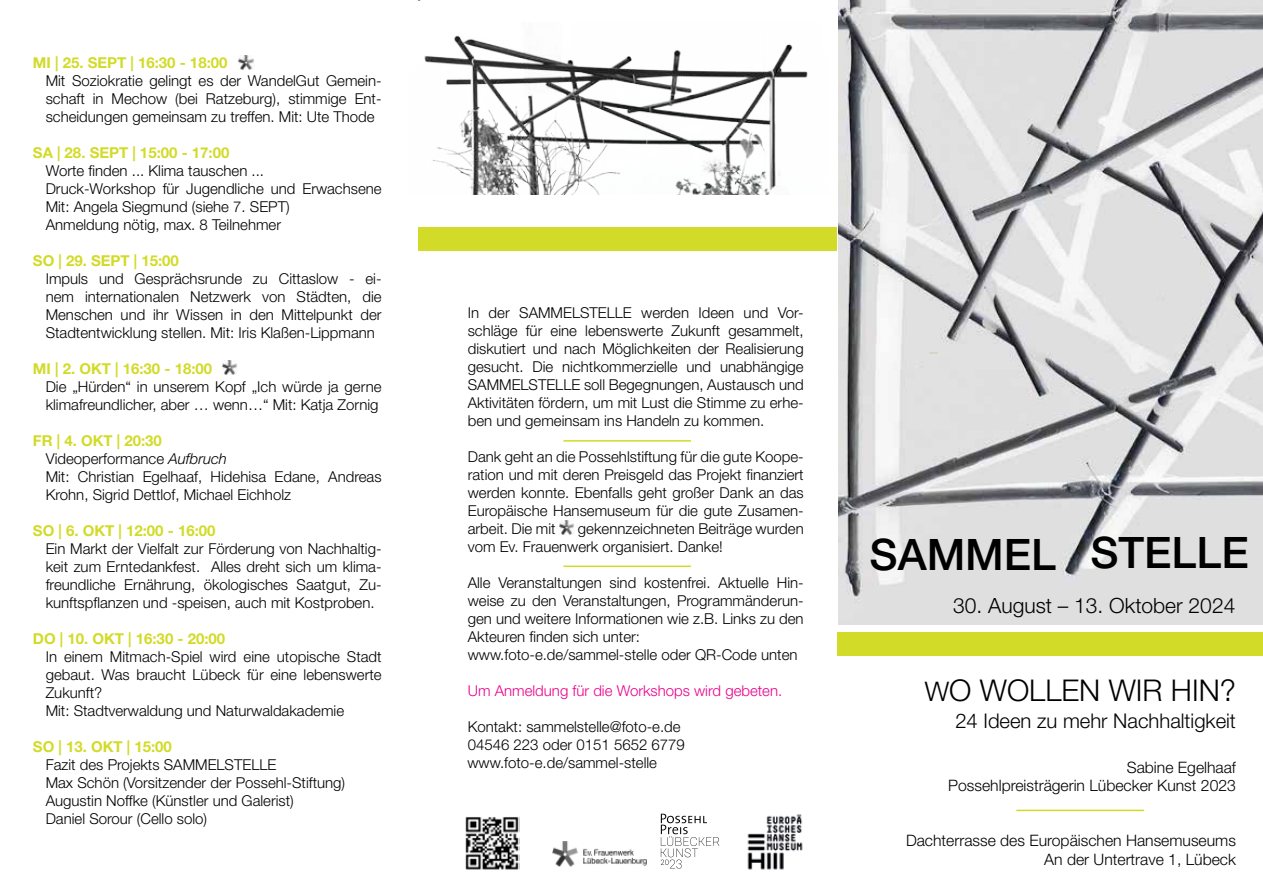
<style>
.page{position:relative;width:1263px;height:893px;background:#fff}
.page>*{position:absolute;margin:0;border:0;box-sizing:border-box;transform-origin:0 0}
.t1{font:500 43.5px "Helvetica Neue";color:#000}
.t2{font:300 30px "Helvetica Neue";color:#000}
.t3{font:300 21px "Helvetica Neue";color:#000}
.t4{font:300 20.25px "Helvetica Neue";color:#000}
.t5{font:300 15.75px/18px "Helvetica Neue";color:#000;text-align:right}
.t6{font:300 15px/18px "Helvetica Neue";color:#000}
.t7{font:700 15px "Helvetica Neue";color:#d2db27}
.t8{font:300 15px "Helvetica Neue";color:#ec008c}
.s1{font-weight:700;color:#d2db27}
.s2{font-style:italic}
.s3{font-size:27px}
</style>
<div class="page">
<img style="left:839px;top:0;width:424px;height:624px">
<img style="left:424px;top:35px;width:384px;height:159px">
<img style="left:559px;top:521px;width:15px;height:13px">
<div style="left:935px;top:356px;width:17px;height:15px;background:#e0e0e0"></div>
<svg style="left:661px;top:814px;width:58px;height:55px"></svg>
<img style="left:747px;top:814px;width:56px;height:56px">
<img style="left:465px;top:817px;width:54px;height:53px">
<div style="left:838px;top:632px;width:425px;height:24px;background:#d2db27"></div>
<div style="left:418px;top:227px;width:419px;height:24px;background:#d2db27"></div>
<img style="left:552px;top:842px;width:95px;height:24px">
<img style="left:222px;top:361px;width:15px;height:14px">
<img style="left:239px;top:55px;width:15px;height:14px">
<hr style="left:563px;top:440px;width:128px;height:2px;background:#d2db27">
<hr style="left:563px;top:566px;width:128px;height:1px;background:#d2db27">
<hr style="left:1016px;top:810px;width:128px;height:1px;background:#d2db27">
<p class="t7" style="left:33px;top:53px;width:196px">MI | 25. SEPT | 16:30 - 18:00</p>
<p class="t6" style="left:46px;top:71px;width:337px;text-align:justify">Mit Soziokratie gelingt es der WandelGut Gemein&shy;schaft in Mechow (bei Ratzeburg), stimmige Ent&shy;scheidungen gemeinsam zu treffen. Mit: Ute Thode</p>
<p class="t7" style="left:33px;top:143px;width:198px">SA | 28. SEPT | 15:00 - 17:00</p>
<p class="t6" style="left:46px;top:161px;width:337px">Worte finden ... Klima tauschen ...<br>Druck-Workshop für Jugendliche und Erwachsene Mit: Angela Siegmund (siehe 7. SEPT)<br>Anmeldung nötig, max. 8 Teilnehmer</p>
<p class="t7" style="left:33px;top:251px;width:147px">SO | 29. SEPT | 15:00</p>
<p class="t6" style="left:46px;top:269px;width:337px;text-align:justify">Impuls und Gesprächsrunde zu Cittaslow - ei&shy;nem internationalen Netzwerk von Städten, die Menschen und ihr Wissen in den Mittelpunkt der Stadtentwicklung stellen. Mit: Iris Klaßen-Lippmann</p>
<p class="t7" style="left:33px;top:359px;width:181px">MI | 2. OKT | 16:30 - 18:00</p>
<p class="t6" style="left:46px;top:377px;width:337px">Die „Hürden“ in unserem Kopf „Ich würde ja gerne klimafreundlicher, aber … wenn…“ Mit: Katja Zornig</p>
<p class="t6" style="left:46px;top:431px;width:337px;text-indent:-13px"><span class="s1">FR | 4. OKT | 20:30<br></span>Videoperformance <span class="s2">Aufbruch<br></span>Mit: Christian Egelhaaf, Hidehisa Edane, Andreas Krohn, Sigrid Dettlof, Michael Eichholz</p>
<p class="t7" style="left:33px;top:521px;width:184px">SO | 6. OKT | 12:00 - 16:00</p>
<p class="t6" style="left:46px;top:539px;width:337px;text-align:justify">Ein Markt der Vielfalt zur Förderung von Nachhaltig&shy;keit zum Erntedankfest. Alles dreht sich um klima&shy;freundliche Ernährung, ökologisches Saatgut, Zu&shy;kunftspflanzen und -speisen, auch mit Kostproben.</p>
<p class="t7" style="left:33px;top:629px;width:194px">DO | 10. OKT | 16:30 - 20:00</p>
<p class="t6" style="left:46px;top:647px;width:337px">In einem Mitmach-Spiel wird eine utopische Stadt gebaut. Was braucht Lübeck für eine lebenswerte Zukunft?<br>Mit: Stadtverwaldung und Naturwaldakademie</p>
<p class="t7" style="left:33px;top:737px;width:140px">SO | 13. OKT | 15:00</p>
<p class="t6" style="left:46px;top:755px;width:301px">Fazit des Projekts SAMMELSTELLE<br>Max Schön (Vorsitzender der Possehl-Stiftung)<br>Augustin Noffke (Künstler und Galerist)<br>Daniel Sorour (Cello solo)</p>
<p class="t6" style="left:468px;top:303px;width:337px;text-align:justify">In der SAMMELSTELLE werden Ideen und Vor&shy;schläge für eine lebenswerte Zukunft gesammelt, diskutiert und nach Möglichkeiten der Realisierung gesucht. Die nichtkommerzielle und unabhängige SAMMELSTELLE soll Begegnungen, Austausch und Aktivitäten fördern, um mit Lust die Stimme zu erhe&shy;ben und gemeinsam ins Handeln zu kommen.</p>
<p class="t6" style="left:468px;top:447px;width:337px;text-align:justify">Dank geht an die Possehlstiftung für die gute Koope&shy;ration und mit deren Preisgeld das Projekt finanziert werden konnte. Ebenfalls geht großer Dank an das Europäische Hansemuseum für die gute Zusamen&shy;arbeit. Die mit</p>
<p class="t6" style="left:468px;top:519px;width:337px;text-indent:110px">gekennzeichneten Beiträge wurden vom Ev. Frauenwerk organisiert. Danke!</p>
<p class="t6" style="left:468px;top:573px;width:337px">Alle Veranstaltungen sind kostenfrei. Aktuelle Hin&shy;weise zu den Veranstaltungen, Programmänderun&shy;gen und weitere Informationen wie z.B. Links zu den Akteuren finden sich unter: www.foto-e.de/sammel-stelle oder QR-Code unten</p>
<p class="t8" style="left:468px;top:681px;width:316px">Um Anmeldung für die Workshops wird gebeten.</p>
<p class="t6" style="left:467px;top:717px;width:219px">Kontakt: sammelstelle@foto-e.de<br>04546 223 oder 0151 5652 6779 www.foto-e.de/sammel-stelle</p>
<h1 class="t1" style="left:869px;top:528px;width:188px">SAMMEL</h1>
<h1 class="t1" style="left:1090px;top:526px;width:160px">STELLE</h1>
<h3 class="t3" style="left:953px;top:593px;width:284px">30. August – 13. Oktober 2024</h3>
<h2 class="t2" style="left:925px;top:672px;width:313px"><span class="s3">W</span>O WOLLEN WIR HIN?</h2>
<h3 class="t4" style="left:955px;top:708px;width:282px">24 Ideen zu mehr Nachhaltigkeit</h3>
<p class="t5" style="left:948px;top:758px;width:289px">Sabine Egelhaaf<br>Possehlpreisträgerin Lübecker Kunst 2023</p>
<p class="t5" style="left:906px;top:830px;width:331px;line-height:18.9px">Dachterrasse des Europäischen Hansemuseums<br>An der Untertrave 1, Lübeck</p>
</div>
